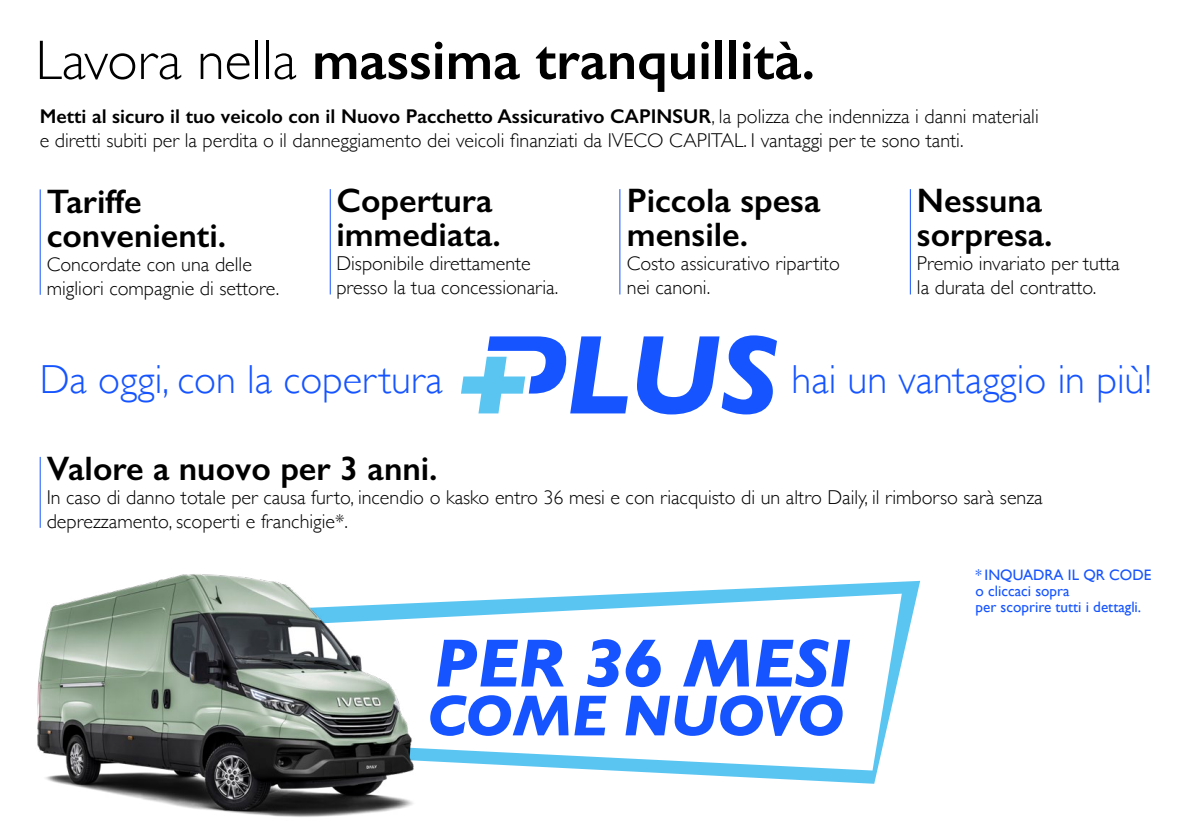
<style>
.page{position:relative;width:1191px;height:840px;background:#fff}
.page>*{position:absolute;margin:0;border:0;box-sizing:border-box;transform-origin:0 0}
.t1{font:italic 800 68.4px "Gill Sans Nova";letter-spacing:-.01em;color:#1554ff}
.t2{font:italic 800 58px "Gill Sans Nova";letter-spacing:-.01em;color:#1554ff}
.t3{font:600 56px "Gill Sans";color:#000}
.t4{font:300 40.4px "Gill Sans";color:#1554ff}
.t5{font:600 34px/34px "Gill Sans";color:#000}
.t6{font:300 20px/24px "Gill Sans";color:#000}
.t7{font:15.2px/16px "Gill Sans";color:#1554ff}
.s1{font-weight:300}
.s2{font-weight:600}
</style>
<div class="page">
<svg style="left:637px;top:335px;width:140px;height:79px"></svg>
<svg style="left:461px;top:336px;width:167px;height:77px"></svg>
<hr style="left:40px;top:189px;width:1px;height:105px;background:#1554ff">
<hr style="left:330px;top:189px;width:1px;height:105px;background:#1554ff">
<hr style="left:619px;top:189px;width:1px;height:105px;background:#1554ff">
<hr style="left:910px;top:189px;width:1px;height:105px;background:#1554ff">
<hr style="left:40px;top:456px;width:1px;height:71px;background:#1554ff">
<svg style="left:603px;top:580px;width:317px;height:203px"></svg>
<svg style="left:451px;top:593px;width:450px;height:177px"></svg>
<img style="left:37px;top:574px;width:414px;height:243px">
<h3 class="t3" style="left:35px;top:26px;width:781px"><span class="s1">Lavora nella</span> massima tranquillità.</h3>
<p class="t6" style="left:40px;top:104px;width:1000px"><span class="s2">Metti al sicuro il tuo veicolo con il Nuovo Pacchetto Assicurativo CAPINSUR</span>, la polizza che indennizza i danni materiali e diretti subiti per la perdita o il danneggiamento dei veicoli finanziati da IVECO CAPITAL. I vantaggi per te sono tanti.</p>
<h3 class="t5" style="left:47px;top:184px;width:181px">Tariffe convenienti.</h3>
<p class="t6" style="left:47px;top:251px;width:234px">Concordate con una delle migliori compagnie di settore.</p>
<h3 class="t5" style="left:336px;top:183px;width:166px">Copertura immediata.</h3>
<p class="t6" style="left:336px;top:251px;width:223px">Disponibile direttamente presso la tua concessionaria.</p>
<h3 class="t5" style="left:627px;top:183px;width:195px">Piccola spesa mensile.</h3>
<p class="t6" style="left:627px;top:251px;width:215px">Costo assicurativo ripartito nei canoni.</p>
<h3 class="t5" style="left:917px;top:183px;width:137px">Nessuna sorpresa.</h3>
<p class="t6" style="left:917px;top:251px;width:204px">Premio invariato per tutta la durata del contratto.</p>
<h3 class="t4" style="left:40px;top:347px;width:404px">Da oggi, con la copertura</h3>
<h3 class="t4" style="left:791px;top:347px;width:361px">hai un vantaggio in più!</h3>
<h3 class="t5" style="left:47px;top:450px;width:392px">Valore a nuovo per 3 anni.</h3>
<p class="t6" style="left:47px;top:484px;width:997px">In caso di danno totale per causa furto, incendio o kasko entro 36 mesi e con riacquisto di un altro Daily, il rimborso sarà senza deprezzamento, scoperti e franchigie*.</p>
<p class="t7" style="left:975px;top:566px;width:177px">* INQUADRA IL QR CODE o cliccaci sopra<br>per scoprire tutti i dettagli.</p>
<h1 class="t1" style="left:434px;top:620px;width:418px">PER 36 MESI</h1>
<h2 class="t2" style="left:427px;top:679px;width:419px">COME NUOVO</h2>
</div>
